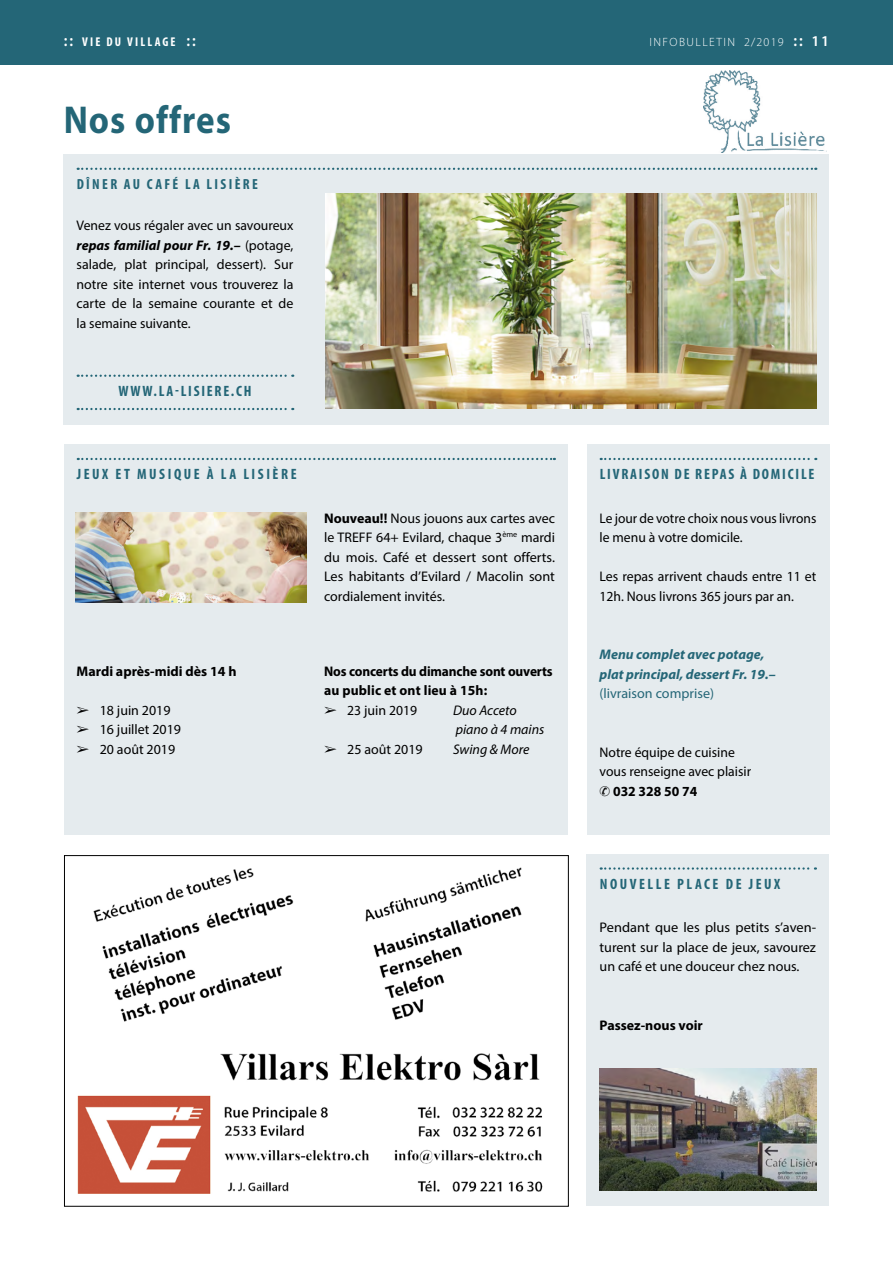
<style>
.page{position:relative;width:893px;height:1263px;background:#fff}
.page>*{position:absolute;margin:0;border:0;box-sizing:border-box;transform-origin:0 0}
.t1{font:700 39px "Myriad Pro";letter-spacing:.03em;color:#246677;scale:.9 1}
.t2{font:700 condensed 15px "Myriad Pro";letter-spacing:.12em;color:#246677}
.t3{font:700 condensed 15px "Myriad Pro";letter-spacing:.16em;color:#246677}
.t4{font:700 condensed 14.7px "Myriad Pro";letter-spacing:.16em;color:#246677}
.t5{font:13.95px/19.5px "Myriad Pro";color:#000;text-align:justify}
.t6{font:700 13.95px/19.5px "Myriad Pro";color:#000;scale:.96 1}
.t7{font:italic 700 13.95px/19.5px "Myriad Pro";color:#246677}
.t8{font:700 13.95px "Myriad Pro";color:#000}
.t9{font:italic 13.95px "Myriad Pro";color:#000}
.t10{font:13.95px "Myriad Pro";color:#246677}
.t11{font:700 condensed 12.75px "Myriad Pro";letter-spacing:.17em;color:#fff}
.t12{font:300 12px "Myriad Pro";letter-spacing:.12em;color:#fff}
.s1{font-weight:600;font-stretch:normal;font-size:16.5px}
.s2{font-weight:600;font-size:16.5px}
.s3{font-weight:600;font-size:15px}
.s4{font-weight:700;font-style:italic}
.s5{font-weight:700}
</style>
<div class="page">
<div style="left:0;top:0;width:893px;height:64px;background:#246677"></div>
<div style="left:64px;top:155px;width:765px;height:270px;background:#e5ebee"></div>
<svg style="left:78px;top:168px;width:738px;height:2px"></svg>
<img style="left:325px;top:194px;width:491px;height:214px">
<svg style="left:78px;top:375px;width:215px;height:2px"></svg>
<svg style="left:78px;top:408px;width:215px;height:2px"></svg>
<div style="left:587px;top:445px;width:242px;height:390px;background:#e5ebee"></div>
<svg style="left:601px;top:458px;width:215px;height:2px"></svg>
<div style="left:587px;top:854px;width:242px;height:351px;background:#e5ebee"></div>
<svg style="left:601px;top:867px;width:215px;height:3px"></svg>
<div style="left:64px;top:445px;width:504px;height:390px;background:#e5ebee"></div>
<svg style="left:78px;top:458px;width:477px;height:2px"></svg>
<img style="left:76px;top:512px;width:230px;height:90px">
<img style="left:703px;top:70px;width:122px;height:82px">
<img style="left:77px;top:867px;width:466px;height:327px">
<img style="left:600px;top:1069px;width:216px;height:121px">
<p class="t11" style="left:64px;top:34px;width:134px"><span class="s1">::</span> VIE DU VILLAGE <span class="s1">::</span></p>
<p class="t12" style="left:649px;top:35px;width:181px">INFOBULLETIN 2/2019 <span class="s2">::</span> <span class="s3">11</span></p>
<h1 class="t1" style="left:64px;top:94px;width:187px">Nos offres</h1>
<p class="t4" style="left:77px;top:175px;width:183px">DÎNER AU CAFÉ LA LISIÈRE</p>
<p class="t5" style="left:77px;top:215px;width:218px">Venez vous régaler avec un savoureux <span class="s4">repas familial pour Fr. 19.–</span> (potage, salade, plat principal, dessert). Sur notre site internet vous trouverez la carte de la semaine courante et de la semaine suivante.</p>
<p class="t2" style="left:118px;top:382px;width:135px">WWW.LA-LISIERE.CH</p>
<p class="t3" style="left:77px;top:465px;width:221px">JEUX ET MUSIQUE À LA LISIÈRE</p>
<p class="t5" style="left:324px;top:508px;width:232px"><span class="s5">Nouveau!!</span> Nous jouons aux cartes avec le TREFF 64+ Evilard, chaque 3<sup>ème</sup> mardi du mois. Café et dessert sont offerts.<br>Les habitants d’Evilard / Macolin sont cordialement invités.</p>
<p class="t8" style="left:77px;top:662px;width:161px">Mardi après-midi dès 14 h</p>
<p class="t6" style="left:324px;top:661px;width:240px">Nos concerts du dimanche sont ouverts au public et ont lieu à 15h:</p>
<p class="t5" style="left:77px;top:700px;width:95px">➢ 18 juin 2019</p>
<p class="t5" style="left:324px;top:700px;width:95px">➢ 23 juin 2019</p>
<p class="t9" style="left:453px;top:701px;width:65px">Duo Acceto</p>
<p class="t5" style="left:77px;top:719px;width:106px">➢ 16 juillet 2019</p>
<p class="t9" style="left:456px;top:721px;width:90px">piano à 4 mains</p>
<p class="t5" style="left:77px;top:739px;width:100px">➢ 20 août 2019</p>
<p class="t5" style="left:324px;top:739px;width:100px">➢ 25 août 2019</p>
<p class="t9" style="left:453px;top:740px;width:78px">Swing &amp; More</p>
<p class="t2" style="left:600px;top:465px;width:216px">LIVRAISON DE REPAS À DOMICILE</p>
<p class="t5" style="left:600px;top:508px;width:218px">Le jour de votre choix nous vous livrons le menu à votre domicile.</p>
<p class="t5" style="left:600px;top:566px;width:218px">Les repas arrivent chauds entre 11 et<br>12h. Nous livrons 365 jours par an.</p>
<p class="t7" style="left:600px;top:645px;width:178px">Menu complet avec potage, plat principal, dessert Fr. 19.–</p>
<p class="t10" style="left:600px;top:685px;width:116px">(livraison comprise)</p>
<p class="t5" style="left:600px;top:742px;width:153px;text-align:left">Notre équipe de cuisine vous renseigne avec plaisir ✆ <span class="s5">032 328 50 74</span></p>
<p class="t3" style="left:600px;top:874px;width:182px">NOUVELLE PLACE DE JEUX</p>
<p class="t5" style="left:600px;top:917px;width:218px">Pendant que les plus petits s’aven&shy;turent sur la place de jeux, savourez un café et une douceur chez nous.</p>
<p class="t8" style="left:600px;top:1016px;width:105px">Passez-nous voir</p>
</div>
